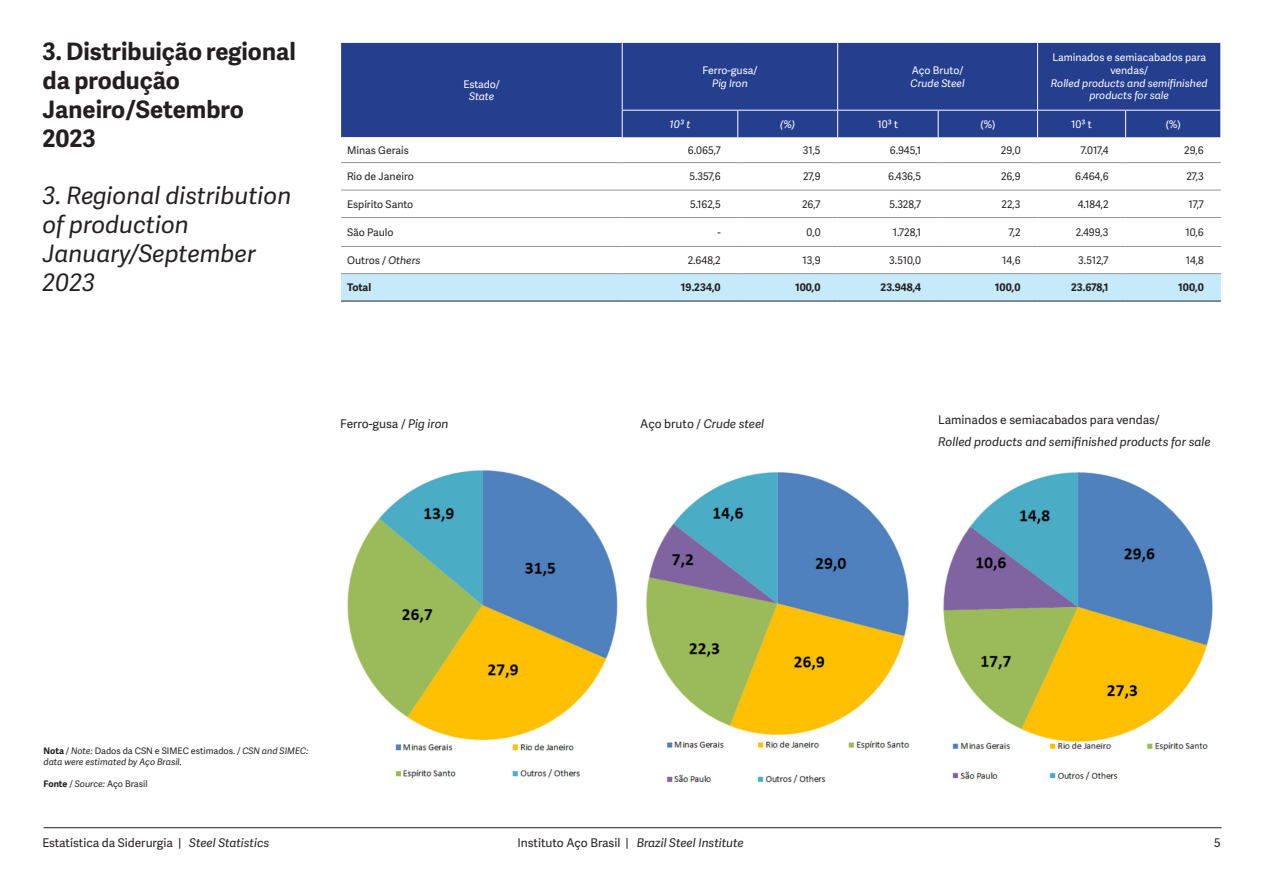
<style>
.page{position:relative;width:1263px;height:893px;background:#fff}
.page>*{position:absolute;margin:0;border:0;box-sizing:border-box;transform-origin:0 0}
.t1{font:italic 24px/28.8px "Adelle Sans";color:#231f20}
.t2{font:700 24px/28.8px "Adelle Sans";color:#231f20}
.t3{font:italic 12px/21.6px "Adelle Sans";color:#231f20}
.t4{font:12px "Adelle Sans";color:#231f20}
.t5{font:10.5px "Adelle Sans";color:#231f20}
.t6{font:italic 10.5px/12.6px "Adelle Sans";color:#fff}
.t7{font:700 10.5px "Adelle Sans";color:#231f20}
.t8{font:10.5px/12.6px "Adelle Sans";color:#fff;text-align:center}
.t9{font:italic 9px/10.8px "Adelle Sans";letter-spacing:-.005em;color:#231f20}
.t10{font:9px "Adelle Sans";color:#231f20}
.s1{font-style:italic}
.s2{font-style:normal}
.s3{font-weight:700;font-style:normal}
.s4{font-weight:700}
</style>
<div class="page">
<hr style="left:44px;top:827px;width:1177px;height:1px;background:#231f20">
<div style="left:341px;top:43px;width:879px;height:94px;background:#253f8e"></div>
<svg style="left:341px;top:274px;width:880px;height:27px"></svg>
<hr style="left:622px;top:43px;width:1px;height:67px;background:#fff">
<hr style="left:622px;top:110px;width:116px;height:1px;background:#fff">
<svg style="left:622px;top:111px;width:1px;height:26px"></svg>
<hr style="left:738px;top:110px;width:100px;height:1px;background:#fff">
<svg style="left:737px;top:111px;width:1px;height:26px"></svg>
<hr style="left:837px;top:43px;width:1px;height:67px;background:#fff">
<hr style="left:1037px;top:43px;width:1px;height:67px;background:#fff">
<hr style="left:838px;top:110px;width:100px;height:1px;background:#fff">
<svg style="left:837px;top:111px;width:1px;height:26px"></svg>
<hr style="left:938px;top:110px;width:99px;height:1px;background:#fff">
<svg style="left:938px;top:111px;width:1px;height:26px"></svg>
<hr style="left:1037px;top:110px;width:88px;height:1px;background:#fff">
<svg style="left:1037px;top:111px;width:1px;height:26px"></svg>
<hr style="left:1125px;top:110px;width:96px;height:1px;background:#fff">
<svg style="left:1125px;top:111px;width:1px;height:26px"></svg>
<svg style="left:1220px;top:111px;width:1px;height:26px"></svg>
<hr style="left:341px;top:162px;width:281px;height:1px;background:#939598">
<hr style="left:622px;top:162px;width:116px;height:1px;background:#939598">
<hr style="left:738px;top:162px;width:100px;height:1px;background:#939598">
<hr style="left:838px;top:162px;width:100px;height:1px;background:#939598">
<hr style="left:938px;top:162px;width:99px;height:1px;background:#939598">
<hr style="left:1037px;top:162px;width:88px;height:1px;background:#939598">
<hr style="left:1125px;top:162px;width:96px;height:1px;background:#939598">
<hr style="left:341px;top:190px;width:281px;height:1px;background:#939598">
<hr style="left:622px;top:190px;width:116px;height:1px;background:#939598">
<hr style="left:738px;top:190px;width:100px;height:1px;background:#939598">
<hr style="left:838px;top:190px;width:100px;height:1px;background:#939598">
<hr style="left:938px;top:190px;width:99px;height:1px;background:#939598">
<hr style="left:1037px;top:190px;width:88px;height:1px;background:#939598">
<hr style="left:1125px;top:190px;width:96px;height:1px;background:#939598">
<hr style="left:341px;top:217px;width:281px;height:1px;background:#939598">
<hr style="left:622px;top:217px;width:116px;height:1px;background:#939598">
<hr style="left:738px;top:217px;width:100px;height:1px;background:#939598">
<hr style="left:838px;top:217px;width:100px;height:1px;background:#939598">
<hr style="left:938px;top:217px;width:99px;height:1px;background:#939598">
<hr style="left:1037px;top:217px;width:88px;height:1px;background:#939598">
<hr style="left:1125px;top:217px;width:96px;height:1px;background:#939598">
<hr style="left:341px;top:246px;width:281px;height:1px;background:#939598">
<hr style="left:622px;top:246px;width:116px;height:1px;background:#939598">
<hr style="left:738px;top:246px;width:100px;height:1px;background:#939598">
<hr style="left:838px;top:246px;width:100px;height:1px;background:#939598">
<hr style="left:938px;top:246px;width:99px;height:1px;background:#939598">
<hr style="left:1037px;top:246px;width:88px;height:1px;background:#939598">
<hr style="left:1125px;top:246px;width:96px;height:1px;background:#939598">
<hr style="left:341px;top:273px;width:281px;height:1px;background:#939598">
<hr style="left:622px;top:273px;width:116px;height:1px;background:#939598">
<hr style="left:738px;top:273px;width:100px;height:1px;background:#939598">
<hr style="left:838px;top:273px;width:100px;height:1px;background:#939598">
<hr style="left:938px;top:273px;width:99px;height:1px;background:#939598">
<hr style="left:1037px;top:273px;width:88px;height:1px;background:#939598">
<hr style="left:1125px;top:273px;width:96px;height:1px;background:#939598">
<hr style="left:341px;top:301px;width:281px;height:1px;background:#231f20">
<hr style="left:622px;top:301px;width:116px;height:1px;background:#231f20">
<hr style="left:738px;top:301px;width:100px;height:1px;background:#231f20">
<hr style="left:838px;top:301px;width:100px;height:1px;background:#231f20">
<hr style="left:938px;top:301px;width:99px;height:1px;background:#231f20">
<hr style="left:1037px;top:301px;width:88px;height:1px;background:#231f20">
<hr style="left:1125px;top:301px;width:96px;height:1px;background:#231f20">
<img style="left:347px;top:470px;width:271px;height:309px">
<img style="left:646px;top:472px;width:264px;height:312px">
<img style="left:943px;top:472px;width:270px;height:309px">
<p class="t2" style="left:43px;top:36px;width:255px">3. Distribuição regional da produção<br>Janeiro/Setembro<br>2023</p>
<p class="t1" style="left:43px;top:180px;width:250px">3. Regional distribution of production<br>January/September<br>2023</p>
<p class="t8" style="left:463px;top:77px;width:38px">Estado/</p>
<p class="t6" style="left:469px;top:90px;width:27px">State</p>
<p class="t8" style="left:702px;top:64px;width:56px">Ferro-gusa/<br><span class="s1">Pig Iron</span></p>
<p class="t6" style="left:911px;top:64px;width:55px"><span class="s2">Aço Bruto/<br></span>Crude Steel</p>
<p class="t6" style="left:1051px;top:51px;width:158px;text-align:center"><span class="s2">Laminados e semiacabados para vendas/<br></span>Rolled products and semifinished products for sale</p>
<p class="t6" style="left:670px;top:118px;width:22px">10³ t</p>
<p class="t6" style="left:780px;top:118px;width:17px">(%)</p>
<p class="t8" style="left:877px;top:118px;width:22px">10³ t</p>
<p class="t8" style="left:980px;top:118px;width:17px">(%)</p>
<p class="t8" style="left:1071px;top:118px;width:22px">10³ t</p>
<p class="t8" style="left:1166px;top:118px;width:17px">(%)</p>
<p class="t5" style="left:347px;top:143px;width:63px">Minas Gerais</p>
<p class="t5" style="left:688px;top:143px;width:34px">6.065,7</p>
<p class="t5" style="left:803px;top:143px;width:19px">31,5</p>
<p class="t5" style="left:890px;top:143px;width:33px">6.945,1</p>
<p class="t5" style="left:1001px;top:143px;width:21px">29,0</p>
<p class="t5" style="left:1080px;top:143px;width:30px">7.017,4</p>
<p class="t5" style="left:1184px;top:143px;width:21px">29,6</p>
<p class="t5" style="left:347px;top:169px;width:68px">Rio de Janeiro</p>
<p class="t5" style="left:689px;top:169px;width:33px">5.357,6</p>
<p class="t5" style="left:803px;top:169px;width:19px">27,9</p>
<p class="t5" style="left:888px;top:169px;width:34px">6.436,5</p>
<p class="t5" style="left:1001px;top:169px;width:21px">26,9</p>
<p class="t5" style="left:1075px;top:169px;width:35px">6.464,6</p>
<p class="t5" style="left:1186px;top:169px;width:19px">27,3</p>
<p class="t5" style="left:347px;top:197px;width:68px">Espírito Santo</p>
<p class="t5" style="left:690px;top:197px;width:32px">5.162,5</p>
<p class="t5" style="left:802px;top:197px;width:20px">26,7</p>
<p class="t5" style="left:889px;top:197px;width:33px">5.328,7</p>
<p class="t5" style="left:1002px;top:197px;width:20px">22,3</p>
<p class="t5" style="left:1078px;top:197px;width:32px">4.184,2</p>
<p class="t5" style="left:1188px;top:197px;width:17px">17,7</p>
<p class="t5" style="left:347px;top:225px;width:48px">São Paulo</p>
<p class="t5" style="left:717px;top:225px;width:5px">-</p>
<p class="t5" style="left:806px;top:225px;width:16px">0,0</p>
<p class="t5" style="left:893px;top:225px;width:30px">1.728,1</p>
<p class="t5" style="left:1008px;top:225px;width:14px">7,2</p>
<p class="t5" style="left:1076px;top:225px;width:34px">2.499,3</p>
<p class="t5" style="left:1185px;top:225px;width:20px">10,6</p>
<p class="t5" style="left:347px;top:253px;width:75px">Outros / <span class="s1">Others</span></p>
<p class="t5" style="left:688px;top:253px;width:35px">2.648,2</p>
<p class="t5" style="left:802px;top:253px;width:20px">13,9</p>
<p class="t5" style="left:889px;top:253px;width:33px">3.510,0</p>
<p class="t5" style="left:1002px;top:253px;width:20px">14,6</p>
<p class="t5" style="left:1078px;top:253px;width:32px">3.512,7</p>
<p class="t5" style="left:1186px;top:253px;width:20px">14,8</p>
<p class="t7" style="left:347px;top:280px;width:26px">Total</p>
<p class="t7" style="left:681px;top:280px;width:41px">19.234,0</p>
<p class="t7" style="left:795px;top:280px;width:27px">100,0</p>
<p class="t7" style="left:881px;top:280px;width:42px">23.948,4</p>
<p class="t7" style="left:995px;top:280px;width:27px">100,0</p>
<p class="t7" style="left:1071px;top:280px;width:39px">23.678,1</p>
<p class="t7" style="left:1178px;top:280px;width:27px">100,0</p>
<p class="t4" style="left:340px;top:415px;width:110px">Ferro-gusa / <span class="s1">Pig iron</span></p>
<p class="t3" style="left:640px;top:413px;width:126px"><span class="s2">Aço bruto /</span> Crude steel</p>
<p class="t3" style="left:938px;top:409px;width:274px"><span class="s2">Laminados e semiacabados para vendas/<br></span>Rolled products and semifinished products for sale</p>
<p class="t9" style="left:44px;top:745px;width:266px"><span class="s3">Nota</span> <span class="s2">/</span> Note: <span class="s2">Dados da CSN e SIMEC estimados. /</span> CSN and SIMEC: data were estimated by Aço Brasil.</p>
<p class="t10" style="left:44px;top:777px;width:105px"><span class="s4">Fonte</span> / <span class="s1">Source:</span> Aço Brasil</p>
<p class="t4" style="left:42px;top:834px;width:229px">Estatística da Siderurgia | <span class="s1">Steel Statistics</span></p>
<p class="t3" style="left:517px;top:831px;width:228px"><span class="s2">Instituto Aço Brasil |</span> Brazil Steel Institute</p>
<p class="t4" style="left:1214px;top:834px;width:8px">5</p>
</div>
